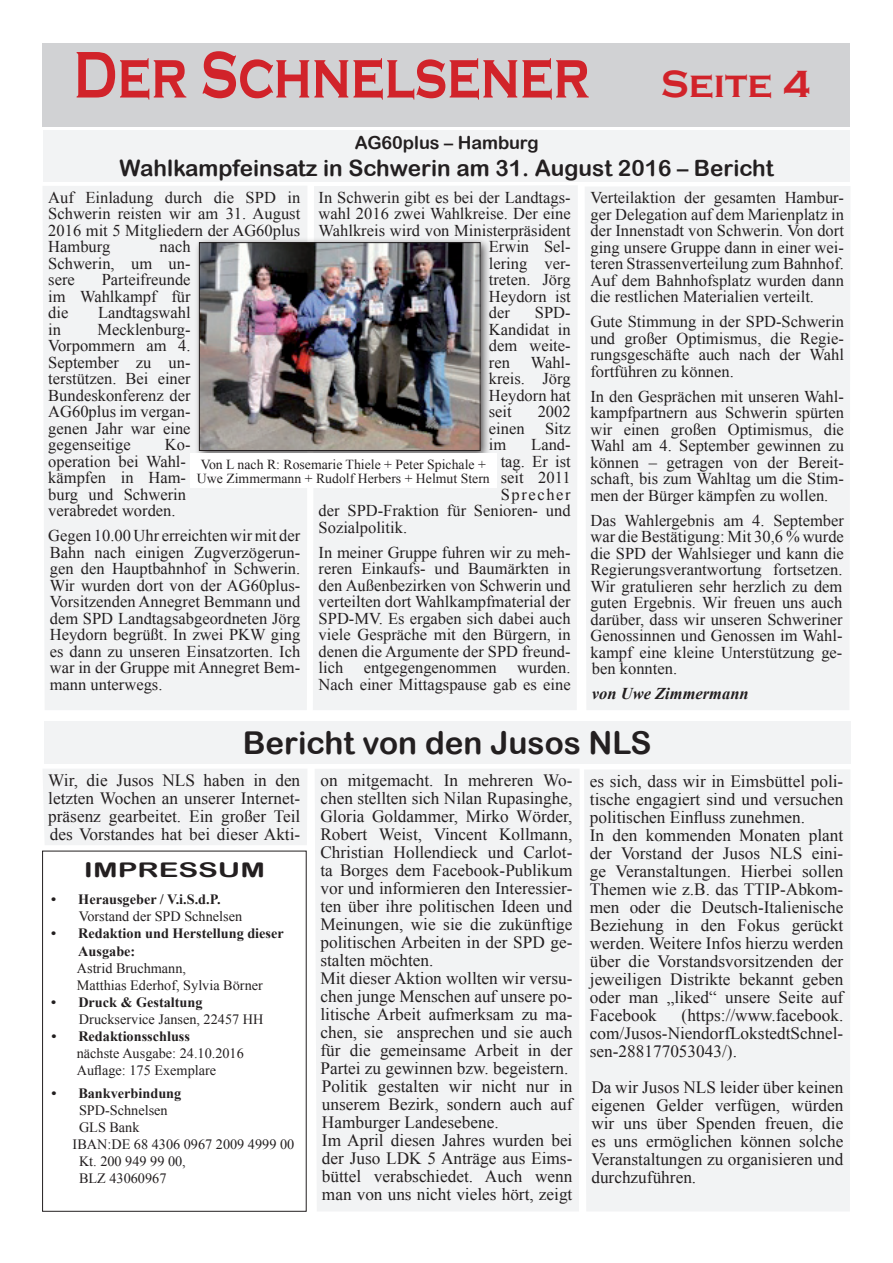
<style>
.page{position:relative;width:893px;height:1263px;background:#fff}
.page>*{position:absolute;margin:0;border:0;box-sizing:border-box;transform-origin:0 0}
.t1{font:700 68.25px "Copperplate Gothic";color:#d1232a;scale:.77 1}
.t2{font:31.5px "Arial Rounded MT Bold";color:#231f20}
.t3{font:22.5px "Arial Rounded MT Bold";color:#231f20}
.t4{font:20.25px "Arial Rounded MT Bold";color:#231f20;scale:1.46 1}
.t5{font:18px "Arial Rounded MT Bold";color:#231f20}
.t6{font:17.25px/18px "Times New Roman";color:#231f20;text-align:justify}
.t7{font:16.5px/16.5px "Times New Roman";color:#231f20;text-align:justify}
.t8{font:italic 700 16.5px "Times New Roman";color:#231f20}
.t9{font:16.5px "Times New Roman";letter-spacing:.1em;color:#231f20}
.t10{font:14.25px/17.1px "Times New Roman";color:#231f20}
.t11{font:700 14.25px/17.1px "Times New Roman";color:#231f20}
.t12{font:13.8px/13.8px "Times New Roman";color:#231f20}
.s1{font-size:39px}
</style>
<div class="page">
<div style="left:42px;top:43px;width:808px;height:77px;background:#d1d2d4"></div>
<div style="left:42px;top:67px;width:579px;height:59px;background:#d1d2d4"></div>
<div style="left:621px;top:75px;width:229px;height:51px;background:#d1d2d4"></div>
<div style="left:43px;top:130px;width:807px;height:52px;background:#f2f3f4"></div>
<div style="left:44px;top:721px;width:806px;height:43px;background:#f2f3f4"></div>
<div style="left:43px;top:186px;width:264px;height:524px;background:#f2f3f4"></div>
<div style="left:43px;top:769px;width:264px;height:76px;background:#f2f3f4"></div>
<div style="left:315px;top:769px;width:264px;height:442px;background:#f2f3f4"></div>
<div style="left:584px;top:770px;width:266px;height:441px;background:#f2f3f4"></div>
<div style="left:313px;top:186px;width:265px;height:524px;background:#f2f3f4"></div>
<div style="left:585px;top:186px;width:265px;height:524px;background:#f2f3f4"></div>
<div style="left:194px;top:237px;width:297px;height:225px;background:#231f20;opacity:.75"></div>
<img style="left:201px;top:244px;width:277px;height:205px">
<div style="left:199px;top:242px;width:281px;height:209px;border:1px solid #231f20"></div>
<div style="left:190px;top:454px;width:306px;height:34px;background:#fff"></div>
<h1 class="t1" style="left:73px;top:37px;width:958px">Der Schnelsener <span class="s1">Seite 4</span></h1>
<p class="t5" style="left:355px;top:132px;width:185px">AG60plus – Hamburg</p>
<h3 class="t3" style="left:120px;top:155px;width:656px">Wahlkampfeinsatz in Schwerin am 31. August 2016 – Bericht</h3>
<p class="t7" style="left:319px;top:188px;width:254px">In Schwerin gibt es bei der Landtags-</p>
<p class="t7" style="left:319px;top:205px;width:254px">wahl 2016 zwei Wahlkreise. Der eine</p>
<p class="t7" style="left:319px;top:221px;width:254px">Wahlkreis wird von Ministerpräsident</p>
<p class="t7" style="left:489px;top:238px;width:83px">Erwin Sel-</p>
<p class="t7" style="left:489px;top:254px;width:83px">lering ver-</p>
<p class="t7" style="left:489px;top:271px;width:83px">treten. Jörg</p>
<p class="t7" style="left:489px;top:287px;width:83px">Heydorn ist</p>
<p class="t7" style="left:489px;top:304px;width:23px">der</p>
<p class="t7" style="left:48px;top:189px;width:254px">Auf Einladung durch die SPD in Schwerin reisten wir am 31. August 2016 mit 5 Mitgliedern der AG60plus Hamburg</p>
<p class="t7" style="left:48px;top:238px;width:144px;text-indent:111px">nach Schwerin, um un&shy;sere</p>
<p class="t7" style="left:48px;top:271px;width:144px;text-indent:53px">Parteifreunde im Wahlkampf für die</p>
<p class="t7" style="left:489px;top:304px;width:83px;text-indent:46px">SPD-Kandidat in dem weite&shy;ren</p>
<p class="t7" style="left:98px;top:304px;width:94px">Landtagswahl</p>
<p class="t7" style="left:48px;top:321px;width:144px;text-indent:49px">Mecklenburg-Vorpommern am 4.<br>September zu un&shy;terstützen. Bei einer Bundeskonferenz der AG60plus im vergan&shy;genen Jahr war eine gegenseitige</p>
<p class="t7" style="left:48px;top:321px;width:14px">in</p>
<p class="t7" style="left:489px;top:353px;width:83px;text-indent:42px">Wahl&shy;kreis. Jörg Heydorn hat seit</p>
<p class="t7" style="left:489px;top:403px;width:83px;text-indent:49px">2002 einen Sitz im</p>
<p class="t7" style="left:531px;top:436px;width:41px">Land-</p>
<p class="t7" style="left:501px;top:452px;width:71px">tag. Er ist</p>
<p class="t7" style="left:501px;top:469px;width:71px">seit 2011</p>
<p class="t9" style="left:501px;top:483px;width:71px">Sprecher</p>
<p class="t7" style="left:319px;top:502px;width:253px">der SPD-Fraktion für Senioren- und</p>
<p class="t7" style="left:319px;top:518px;width:90px">Sozialpolitik.</p>
<p class="t7" style="left:319px;top:543px;width:254px">In meiner Gruppe fuhren wir zu meh&shy;reren Einkaufs- und Baumärkten in den Außenbezirken von Schwerin und verteilten dort Wahlkampfmaterial der SPD-MV. Es ergaben sich dabei auch viele Gespräche mit den Bürgern, in denen die Argumente der SPD freund&shy;lich entgegengenommen wurden.<br>Nach einer Mittagspause gab es eine</p>
<p class="t7" style="left:48px;top:436px;width:144px;text-align:left;text-indent:117px">Ko&shy;operation bei Wahl&shy;kämpfen in Ham&shy;burg und Schwerin verabredet worden.</p>
<p class="t7" style="left:48px;top:527px;width:254px">Gegen 10.00 Uhr erreichten wir mit der Bahn nach einigen Zugverzögerun&shy;gen den Hauptbahnhof in Schwerin.<br>Wir wurden dort von der AG60plus-Vorsitzenden Annegret Bemmann und dem SPD Landtagsabgeordneten Jörg Heydorn begrüßt. In zwei PKW ging es dann zu unseren Einsatzorten. Ich war in der Gruppe mit Annegret Bem&shy;mann unterwegs.</p>
<p class="t12" style="left:197px;top:457px;width:294px">Von L nach R: Rosemarie Thiele + Peter Spichale +<br>Uwe Zimmermann + Rudolf Herbers + Helmut Stern</p>
<p class="t7" style="left:590px;top:189px;width:255px">Verteilaktion der gesamten Hambur&shy;ger Delegation auf dem Marienplatz in der Innenstadt von Schwerin. Von dort ging unsere Gruppe dann in einer wei&shy;teren Strassenverteilung zum Bahnhof.<br>Auf dem Bahnhofsplatz wurden dann die restlichen Materialien verteilt.</p>
<p class="t7" style="left:590px;top:313px;width:255px">Gute Stimmung in der SPD-Schwerin und großer Optimismus, die Regie&shy;rungsgeschäfte auch nach der Wahl fortführen zu können.</p>
<p class="t7" style="left:590px;top:388px;width:255px">In den Gesprächen mit unseren Wahl&shy;kampfpartnern aus Schwerin spürten wir einen großen Optimismus, die Wahl am 4. September gewinnen zu können – getragen von der Bereit&shy;schaft, bis zum Wahltag um die Stim&shy;men der Bürger kämpfen zu wollen.</p>
<p class="t7" style="left:590px;top:512px;width:255px">Das Wahlergebnis am 4. September war die Bestätigung: Mit 30,6 % wurde die SPD der Wahlsieger und kann die Regierungsverantwortung fortsetzen.<br>Wir gratulieren sehr herzlich zu dem guten Ergebnis. Wir freuen uns auch darüber, dass wir unseren Schweriner Genossinnen und Genossen im Wahl&shy;kampf eine kleine Unterstützung ge&shy;ben konnten.</p>
<p class="t8" style="left:592px;top:682px;width:158px">von Uwe Zimmermann</p>
<h2 class="t2" style="left:243px;top:724px;width:410px">Bericht von den Jusos NLS</h2>
<p class="t6" style="left:48px;top:771px;width:254px">Wir, die Jusos NLS haben in den letzten Wochen an unserer Internet&shy;präsenz gearbeitet. Ein großer Teil des Vorstandes hat bei dieser Akti-</p>
<p class="t6" style="left:320px;top:771px;width:254px;text-align:left">on mitgemacht. In mehreren Wo&shy;chen stellten sich Nilan Rupasinghe, Gloria Goldammer, Mirko Wörder, Robert Weist, Vincent Kollmann, Christian Hollendieck und Carlot&shy;ta Borges dem Facebook-Publikum vor und informieren den Interessier&shy;ten über ihre politischen Ideen und Meinungen, wie sie die zukünftige politischen Arbeiten in der SPD ge&shy;stalten möchten.<br>Mit dieser Aktion wollten wir versu&shy;chen junge Menschen auf unsere po&shy;litische Arbeit aufmerksam zu ma&shy;chen, sie ansprechen und sie auch für die gemeinsame Arbeit in der Partei zu gewinnen bzw. begeistern.<br>Politik gestalten wir nicht nur in unserem Bezirk, sondern auch auf Hamburger Landesebene.<br>Im April diesen Jahres wurden bei der Juso LDK 5 Anträge aus Eims&shy;büttel verabschiedet. Auch wenn man von uns nicht vieles hört, zeigt</p>
<p class="t6" style="left:590px;top:772px;width:255px;text-align:left">es sich, dass wir in Eimsbüttel poli&shy;tische engagiert sind und versuchen politischen Einfluss zunehmen.<br>In den kommenden Monaten plant der Vorstand der Jusos NLS eini&shy;ge Veranstaltungen. Hierbei sollen<br>Themen wie z.B. das TTIP-Abkom&shy;men oder die Deutsch-Italienische<br>Beziehung in den Fokus gerückt werden. Weitere Infos hierzu werden über die Vorstandsvorsitzenden der jeweiligen Distrikte bekannt geben oder man „liked“ unsere Seite auf<br>Facebook</p>
<p class="t4" style="left:84px;top:857px;width:126px">IMPRESSUM</p>
<p class="t11" style="left:51px;top:891px;width:171px">• Herausgeber / V.i.S.d.P.</p>
<p class="t10" style="left:79px;top:908px;width:165px">Vorstand der SPD Schnelsen</p>
<p class="t11" style="left:78px;top:925px;width:207px;text-indent:-27px">• Redaktion und Herstellung dieser<br>Ausgabe:</p>
<p class="t10" style="left:77px;top:959px;width:188px">Astrid Bruchmann,<br>Matthias Ederhof, Sylvia Börner</p>
<p class="t11" style="left:51px;top:993px;width:153px">• Druck &amp; Gestaltung</p>
<p class="t10" style="left:79px;top:1010px;width:186px">Druckservice Jansen, 22457 HH</p>
<p class="t11" style="left:51px;top:1027px;width:140px">• Redaktionsschluss</p>
<p class="t10" style="left:77px;top:1045px;width:169px">nächste Ausgabe: 24.10.2016<br>Auflage: 175 Exemplare</p>
<p class="t11" style="left:51px;top:1084px;width:131px">• Bankverbindung</p>
<p class="t10" style="left:79px;top:1101px;width:90px">SPD-Schnelsen</p>
<p class="t10" style="left:79px;top:1118px;width:62px">GLS Bank</p>
<p class="t10" style="left:73px;top:1135px;width:223px">IBAN:DE 68 4306 0967 2009 4999 00</p>
<p class="t10" style="left:79px;top:1153px;width:108px">Kt. 200 949 99 00,</p>
<p class="t10" style="left:79px;top:1170px;width:89px">BLZ 43060967</p>
<p class="t6" style="left:590px;top:1006px;width:255px;text-indent:92px">(https://www.facebook. com/Jusos-NiendorfLokstedtSchnel&shy;sen-288177053043/).</p>
<p class="t6" style="left:591px;top:1078px;width:254px">Da wir Jusos NLS leider über keinen eigenen Gelder verfügen, würden wir uns über Spenden freuen, die es uns ermöglichen können solche Veranstaltungen zu organisieren und durchzuführen.</p>
</div>
